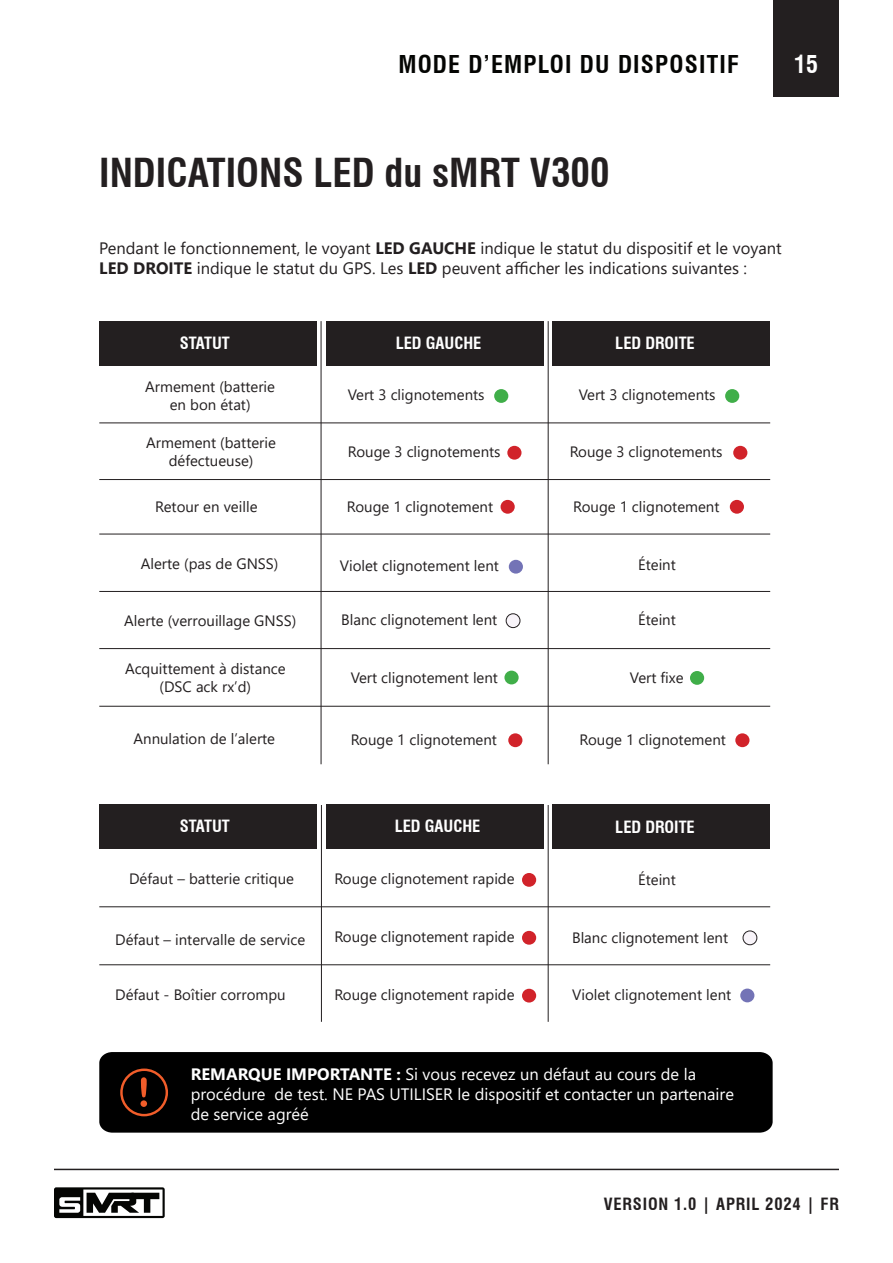
<style>
.page{position:relative;width:893px;height:1263px;background:#fff}
.page>*{position:absolute;margin:0;border:0;box-sizing:border-box;transform-origin:0 0}
.t1{font:700 condensed 39px "Swiss 721 BT";color:#231f20}
.t2{font:700 condensed 24px "Swiss 721 BT";letter-spacing:.05em;color:#040503}
.t3{font:700 condensed 24px "Swiss 721 BT";color:#fff}
.t4{font:16.5px/19.8px "Segoe UI";color:#231f20}
.t5{font:16.5px/19.8px "Segoe UI";color:#fff}
.t6{font:700 condensed 16.5px "Swiss 721 BT";color:#fff}
.t7{font:700 condensed 16.5px "Swiss 721 BT";letter-spacing:.05em;color:#231f20}
.t8{font:15px/18px "Segoe UI";color:#231f20;text-align:center}
.s1{font-weight:700}
</style>
<div class="page">
<div style="left:774px;top:0;width:65px;height:97px;background:#231f20"></div>
<hr style="left:54px;top:1169px;width:785px;height:1px;background:#231f20">
<hr style="left:321px;top:321px;width:1px;height:443px;background:#231f20">
<hr style="left:548px;top:321px;width:1px;height:443px;background:#231f20">
<hr style="left:99px;top:422px;width:671px;height:1px;background:#231f20">
<div style="left:494px;top:389px;width:14px;height:14px;background:#40ae49;border-radius:50%"></div>
<div style="left:725px;top:389px;width:14px;height:14px;background:#40ae49;border-radius:50%"></div>
<hr style="left:99px;top:534px;width:671px;height:1px;background:#231f20">
<div style="left:509px;top:560px;width:14px;height:14px;background:#7373b6;border-radius:50%"></div>
<hr style="left:99px;top:648px;width:671px;height:1px;background:#231f20">
<hr style="left:99px;top:591px;width:671px;height:1px;background:#231f20">
<hr style="left:99px;top:706px;width:671px;height:1px;background:#231f20">
<hr style="left:321px;top:805px;width:1px;height:217px;background:#231f20">
<hr style="left:548px;top:805px;width:1px;height:217px;background:#231f20">
<hr style="left:99px;top:906px;width:671px;height:1px;background:#231f20">
<div style="left:522px;top:873px;width:14px;height:14px;background:#d1232a;border-radius:50%"></div>
<div style="left:522px;top:931px;width:14px;height:14px;background:#d1232a;border-radius:50%"></div>
<div style="left:522px;top:989px;width:14px;height:13px;background:#d1232a;border-radius:50%"></div>
<hr style="left:99px;top:964px;width:671px;height:1px;background:#231f20">
<div style="left:504px;top:671px;width:15px;height:13px;background:#40ae49;border-radius:50%"></div>
<div style="left:690px;top:671px;width:14px;height:14px;background:#40ae49;border-radius:50%"></div>
<div style="left:740px;top:988px;width:14px;height:14px;background:#7373b6;border-radius:50%"></div>
<svg style="left:54px;top:1187px;width:111px;height:31px"></svg>
<div style="left:99px;top:1052px;width:674px;height:80px;background:#000"></div>
<div style="left:120px;top:1068px;width:48px;height:48px;border:2px solid #f15d2a;border-radius:50%"></div>
<svg style="left:141px;top:1077px;width:6px;height:20px"></svg>
<div style="left:140px;top:1100px;width:7px;height:7px;background:#f15d2a;border-radius:50%"></div>
<div style="left:506px;top:614px;width:14px;height:14px;background:#f8f4f9;border-radius:50%"></div>
<div style="left:506px;top:614px;width:14px;height:14px;border:1px solid #231f20;border-radius:50%"></div>
<div style="left:552px;top:321px;width:218px;height:44px;background:#231f20"></div>
<div style="left:326px;top:321px;width:218px;height:44px;background:#231f20"></div>
<div style="left:99px;top:321px;width:218px;height:44px;background:#231f20"></div>
<div style="left:552px;top:805px;width:218px;height:44px;background:#231f20"></div>
<div style="left:326px;top:805px;width:218px;height:44px;background:#231f20"></div>
<div style="left:99px;top:805px;width:218px;height:44px;background:#231f20"></div>
<div style="left:743px;top:931px;width:14px;height:14px;background:#f8f4f9;border-radius:50%"></div>
<div style="left:743px;top:931px;width:14px;height:14px;border:1px solid #231f20;border-radius:50%"></div>
<hr style="left:99px;top:479px;width:671px;height:1px;background:#231f20">
<div style="left:507px;top:446px;width:14px;height:14px;background:#d1232a;border-radius:50%"></div>
<div style="left:733px;top:446px;width:14px;height:14px;background:#d1232a;border-radius:50%"></div>
<div style="left:501px;top:500px;width:14px;height:14px;background:#d1232a;border-radius:50%"></div>
<div style="left:730px;top:500px;width:14px;height:14px;background:#d1232a;border-radius:50%"></div>
<div style="left:508px;top:733px;width:14px;height:14px;background:#d1232a;border-radius:50%"></div>
<div style="left:735px;top:733px;width:14px;height:14px;background:#d1232a;border-radius:50%"></div>
<p class="t2" style="left:398px;top:50px;width:342px">MODE D’EMPLOI DU DISPOSITIF</p>
<p class="t3" style="left:794px;top:50px;width:25px">15</p>
<p class="t1" style="left:99px;top:149px;width:512px">INDICATIONS LED du sMRT V300</p>
<p class="t4" style="left:99px;top:237px;width:684px">Pendant le fonctionnement, le voyant <span class="s1">LED GAUCHE</span> indique le statut du dispositif et le voyant<br><span class="s1">LED DROITE</span> indique le statut du GPS. Les <span class="s1">LED</span> peuvent afficher les indications suivantes :</p>
<p class="t6" style="left:180px;top:333px;width:51px">STATUT</p>
<p class="t6" style="left:396px;top:333px;width:87px">LED GAUCHE</p>
<p class="t6" style="left:615px;top:333px;width:81px">LED DROITE</p>
<p class="t8" style="left:145px;top:376px;width:131px">Armement (batterie en bon état)</p>
<p class="t8" style="left:348px;top:385px;width:138px">Vert 3 clignotements</p>
<p class="t8" style="left:579px;top:385px;width:138px">Vert 3 clignotements</p>
<p class="t8" style="left:146px;top:432px;width:131px">Armement (batterie défectueuse)</p>
<p class="t8" style="left:348px;top:441px;width:154px">Rouge 3 clignotements</p>
<p class="t8" style="left:570px;top:441px;width:154px">Rouge 3 clignotements</p>
<p class="t8" style="left:573px;top:496px;width:148px">Rouge 1 clignotement</p>
<p class="t8" style="left:155px;top:496px;width:104px">Retour en veille</p>
<p class="t8" style="left:347px;top:496px;width:148px">Rouge 1 clignotement</p>
<p class="t8" style="left:141px;top:554px;width:139px">Alerte (pas de GNSS)</p>
<p class="t8" style="left:340px;top:555px;width:161px">Violet clignotement lent</p>
<p class="t8" style="left:638px;top:555px;width:39px">Éteint</p>
<p class="t8" style="left:124px;top:610px;width:173px">Alerte (verrouillage GNSS)</p>
<p class="t8" style="left:341px;top:609px;width:158px">Blanc clignotement lent</p>
<p class="t8" style="left:638px;top:609px;width:39px">Éteint</p>
<p class="t8" style="left:125px;top:658px;width:162px">Acquittement à distance (DSC ack rx’d)</p>
<p class="t8" style="left:351px;top:667px;width:149px">Vert clignotement lent</p>
<p class="t8" style="left:630px;top:668px;width:55px">Vert fixe</p>
<p class="t8" style="left:134px;top:729px;width:143px">Annulation de l’alerte</p>
<p class="t8" style="left:351px;top:730px;width:148px">Rouge 1 clignotement</p>
<p class="t8" style="left:579px;top:730px;width:148px">Rouge 1 clignotement</p>
<p class="t6" style="left:180px;top:816px;width:51px">STATUT</p>
<p class="t6" style="left:395px;top:816px;width:87px">LED GAUCHE</p>
<p class="t6" style="left:615px;top:817px;width:81px">LED DROITE</p>
<p class="t8" style="left:129px;top:868px;width:166px">Défaut – batterie critique</p>
<p class="t8" style="left:334px;top:868px;width:182px">Rouge clignotement rapide</p>
<p class="t8" style="left:638px;top:869px;width:39px">Éteint</p>
<p class="t8" style="left:115px;top:929px;width:192px">Défaut – intervalle de service</p>
<p class="t8" style="left:334px;top:926px;width:182px">Rouge clignotement rapide</p>
<p class="t8" style="left:572px;top:927px;width:158px">Blanc clignotement lent</p>
<p class="t8" style="left:115px;top:984px;width:172px">Défaut - Boîtier corrompu</p>
<p class="t8" style="left:334px;top:984px;width:182px">Rouge clignotement rapide</p>
<p class="t8" style="left:572px;top:984px;width:161px">Violet clignotement lent</p>
<p class="t5" style="left:191px;top:1063px;width:545px"><span class="s1">REMARQUE IMPORTANTE :</span> Si vous recevez un défaut au cours de la procédure de test. NE PAS UTILISER le dispositif et contacter un partenaire de service agréé</p>
<p class="t7" style="left:604px;top:1194px;width:237px">VERSION 1.0 | APRIL 2024 | FR</p>
</div>
